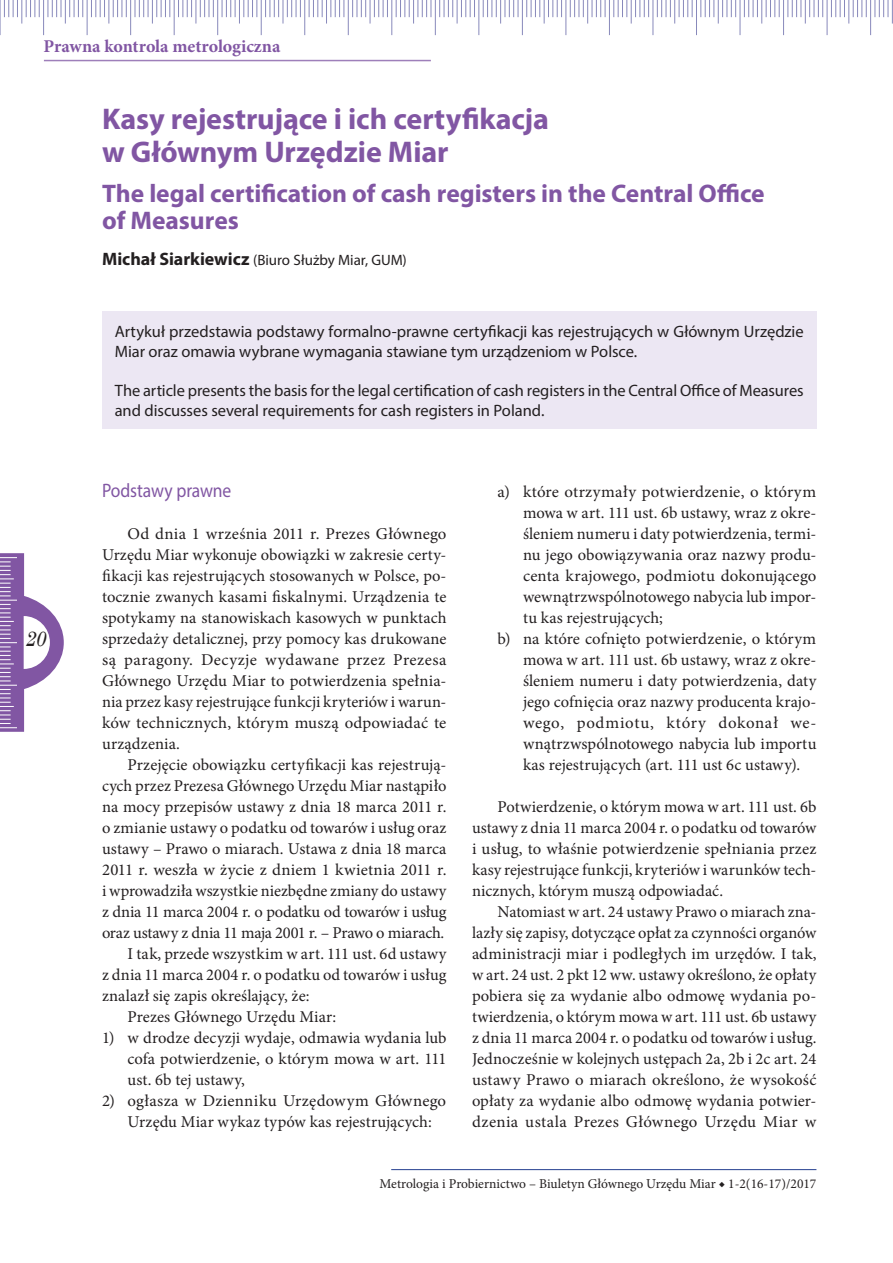
<style>
.page{position:relative;width:893px;height:1263px;background:#fff}
.page>*{position:absolute;margin:0;border:0;box-sizing:border-box;transform-origin:0 0}
.tytul_polski{font:700 30px/33px "Myriad Pro";letter-spacing:-.005em;color:#8156a3}
.tytul_ang{font:700 25.5px/27px "Myriad Pro";color:#8156a3}
.t1{font:italic 21px "Century Schoolbook";color:#231f20;scale:.9 1}
.śródtyt-podtyt{font:19.5px "Myriad Pro";letter-spacing:-.005em;color:#8156a3;scale:.9 1}
.t2{font:700 18px "Minion Pro";letter-spacing:-.005em;color:#8156a3}
.teksty{font:16.5px/21px "Minion Pro";letter-spacing:.005em;color:#231f20;text-align:justify}
.lead{font:16.5px/19.8px "Myriad Pro";letter-spacing:-.005em;color:#231f20}
.zakład{font:15px "Myriad Pro";color:#231f20}
.t3{font:13.5px "Minion Pro";color:#231f20}
.s1{font-weight:700;font-size:18px}
</style>
<div class="page">
<hr style="left:44px;top:60px;width:387px;height:1px;background:#9e7fba">
<hr style="left:391px;top:1169px;width:425px;height:1px;background:#25408f">
<svg style="left:0;top:553px;width:64px;height:179px"></svg>
<div style="left:102px;top:312px;width:714px;height:117px;background:#ece7f3"></div>
<svg style="left:875px;top:0;width:18px;height:24px"></svg>
<hr style="left:870px;top:0;width:1px;height:35px;background:#8889bb">
<svg style="left:831px;top:0;width:36px;height:24px"></svg>
<hr style="left:827px;top:0;width:1px;height:35px;background:#8889bb">
<svg style="left:788px;top:0;width:35px;height:24px"></svg>
<hr style="left:783px;top:0;width:1px;height:35px;background:#8889bb">
<svg style="left:744px;top:0;width:36px;height:24px"></svg>
<hr style="left:740px;top:0;width:1px;height:35px;background:#8889bb">
<svg style="left:701px;top:0;width:35px;height:24px"></svg>
<hr style="left:696px;top:0;width:1px;height:35px;background:#8889bb">
<svg style="left:657px;top:0;width:36px;height:24px"></svg>
<hr style="left:653px;top:0;width:1px;height:35px;background:#8889bb">
<svg style="left:613px;top:0;width:36px;height:24px"></svg>
<hr style="left:609px;top:0;width:1px;height:35px;background:#8889bb">
<svg style="left:570px;top:0;width:36px;height:24px"></svg>
<hr style="left:566px;top:0;width:1px;height:35px;background:#8889bb">
<svg style="left:526px;top:0;width:36px;height:24px"></svg>
<hr style="left:522px;top:0;width:1px;height:35px;background:#8889bb">
<svg style="left:483px;top:0;width:36px;height:24px"></svg>
<hr style="left:479px;top:0;width:1px;height:35px;background:#8889bb">
<svg style="left:439px;top:0;width:36px;height:24px"></svg>
<hr style="left:435px;top:0;width:1px;height:35px;background:#8889bb">
<svg style="left:396px;top:0;width:36px;height:24px"></svg>
<hr style="left:392px;top:0;width:1px;height:35px;background:#8889bb">
<svg style="left:352px;top:0;width:36px;height:24px"></svg>
<hr style="left:348px;top:0;width:1px;height:35px;background:#8889bb">
<svg style="left:309px;top:0;width:36px;height:24px"></svg>
<hr style="left:304px;top:0;width:1px;height:35px;background:#8889bb">
<svg style="left:265px;top:0;width:36px;height:24px"></svg>
<hr style="left:261px;top:0;width:1px;height:35px;background:#8889bb">
<svg style="left:222px;top:0;width:36px;height:24px"></svg>
<hr style="left:217px;top:0;width:1px;height:35px;background:#8889bb">
<svg style="left:178px;top:0;width:36px;height:24px"></svg>
<hr style="left:174px;top:0;width:1px;height:35px;background:#8889bb">
<svg style="left:135px;top:0;width:36px;height:24px"></svg>
<hr style="left:130px;top:0;width:1px;height:35px;background:#8889bb">
<svg style="left:91px;top:0;width:36px;height:24px"></svg>
<hr style="left:87px;top:0;width:1px;height:35px;background:#8889bb">
<svg style="left:48px;top:0;width:36px;height:24px"></svg>
<hr style="left:43px;top:0;width:1px;height:35px;background:#8889bb">
<svg style="left:4px;top:0;width:36px;height:24px"></svg>
<hr style="left:0;top:0;width:1px;height:35px;background:#8889bb">
<p class="t2" style="left:43px;top:34px;width:239px">Prawna kontrola metrologiczna</p>
<p class="tytul_polski" style="left:102px;top:101px;width:449px">Kasy rejestrujące i ich certyfikacja w Głównym Urzędzie Miar</p>
<p class="tytul_ang" style="left:102px;top:179px;width:664px">The legal certification of cash registers in the Central Office of Measures</p>
<p class="zakład" style="left:102px;top:250px;width:306px"><span class="s1">Michał Siarkiewicz</span> (Biuro Służby Miar, GUM)</p>
<p class="t1" style="left:25px;top:622px;width:25px">20</p>
<p class="lead" style="left:115px;top:321px;width:690px">Artykuł przedstawia podstawy formalno-prawne certyfikacji kas rejestrujących w Głównym Urzędzie<br>Miar oraz omawia wybrane wymagania stawiane tym urządzeniom w Polsce.</p>
<p class="lead" style="left:115px;top:381px;width:690px">The article presents the basis for the legal certification of cash registers in the Central Office of Measures and discusses several requirements for cash registers in Poland.</p>
<p class="śródtyt-podtyt" style="left:102px;top:479px;width:145px">Podstawy prawne</p>
<p class="teksty" style="left:102px;top:523px;width:346px;text-indent:26px">Od dnia 1 września 2011 r. Prezes Głównego Urzędu Miar wykonuje obowiązki w zakresie certy&shy;fikacji kas rejestrujących stosowanych w Polsce, po&shy;tocznie zwanych kasami fiskalnymi. Urządzenia te spotykamy na stanowiskach kasowych w punktach sprzedaży detalicznej, przy pomocy kas drukowane są paragony. Decyzje wydawane przez Prezesa Głównego Urzędu Miar to potwierdzenia spełnia&shy;nia przez kasy rejestrujące funkcji kryteriów i warun&shy;ków technicznych, którym muszą odpowiadać te urządzenia.</p>
<p class="teksty" style="left:102px;top:754px;width:346px;text-indent:26px">Przejęcie obowiązku certyfikacji kas rejestrują&shy;cych przez Prezesa Głównego Urzędu Miar nastąpiło na mocy przepisów ustawy z dnia 18 marca 2011 r. o zmianie ustawy o podatku od towarów i usług oraz ustawy – Prawo o miarach. Ustawa z dnia 18 marca 2011 r. weszła w życie z dniem 1 kwietnia 2011 r. i wprowadziła wszystkie niezbędne zmiany do ustawy z dnia 11 marca 2004 r. o podatku od towarów i usług oraz ustawy z dnia 11 maja 2001 r. – Prawo o miarach.</p>
<p class="teksty" style="left:102px;top:943px;width:346px;text-indent:26px">I tak, przede wszystkim w art. 111 ust. 6d ustawy z dnia 11 marca 2004 r. o podatku od towarów i usług znalazł się zapis określający, że:</p>
<p class="teksty" style="left:128px;top:1006px;width:210px">Prezes Głównego Urzędu Miar:</p>
<p class="teksty" style="left:128px;top:1027px;width:320px;text-indent:-26px">1) w drodze decyzji wydaje, odmawia wydania lub cofa potwierdzenie, o którym mowa w art. 111 ust. 6b tej ustawy,</p>
<p class="teksty" style="left:128px;top:1090px;width:320px;text-indent:-26px">2) ogłasza w Dzienniku Urzędowym Głównego<br>Urzędu Miar wykaz typów kas rejestrujących:</p>
<p class="teksty" style="left:523px;top:481px;width:295px;text-indent:-26px">a) które otrzymały potwierdzenie, o którym mowa w art. 111 ust. 6b ustawy, wraz z okre&shy;śleniem numeru i daty potwierdzenia, termi&shy;nu jego obowiązywania oraz nazwy produ&shy;centa krajowego, podmiotu dokonującego wewnątrzwspólnotowego nabycia lub impor&shy;tu kas rejestrujących;</p>
<p class="teksty" style="left:523px;top:628px;width:295px;text-indent:-26px">b) na które cofnięto potwierdzenie, o którym mowa w art. 111 ust. 6b ustawy, wraz z okre&shy;śleniem numeru i daty potwierdzenia, daty jego cofnięcia oraz nazwy producenta krajo&shy;wego, podmiotu, który dokonał we&shy;wnątrzwspólnotowego nabycia lub importu kas rejestrujących (art. 111 ust 6c ustawy).</p>
<p class="teksty" style="left:472px;top:796px;width:346px;text-indent:26px">Potwierdzenie, o którym mowa w art. 111 ust. 6b ustawy z dnia 11 marca 2004 r. o podatku od towarów i usług, to właśnie potwierdzenie spełniania przez kasy rejestrujące funkcji, kryteriów i warunków tech&shy;nicznych, którym muszą odpowiadać.</p>
<p class="teksty" style="left:472px;top:901px;width:346px;text-indent:26px">Natomiast w art. 24 ustawy Prawo o miarach zna&shy;lazły się zapisy, dotyczące opłat za czynności organów administracji miar i podległych im urzędów. I tak, w art. 24 ust. 2 pkt 12 ww. ustawy określono, że opłaty pobiera się za wydanie albo odmowę wydania po&shy;twierdzenia, o którym mowa w art. 111 ust. 6b ustawy z dnia 11 marca 2004 r. o podatku od towarów i usług.<br>Jednocześnie w kolejnych ustępach 2a, 2b i 2c art. 24 ustawy Prawo o miarach określono, że wysokość opłaty za wydanie albo odmowę wydania potwier&shy;dzenia ustala Prezes Głównego Urzędu Miar w</p>
<p class="t3" style="left:380px;top:1175px;width:438px">Metrologia i Probiernictwo – Biuletyn Głównego Urzędu Miar ◆ 1-2(16-17)/2017</p>
</div>
